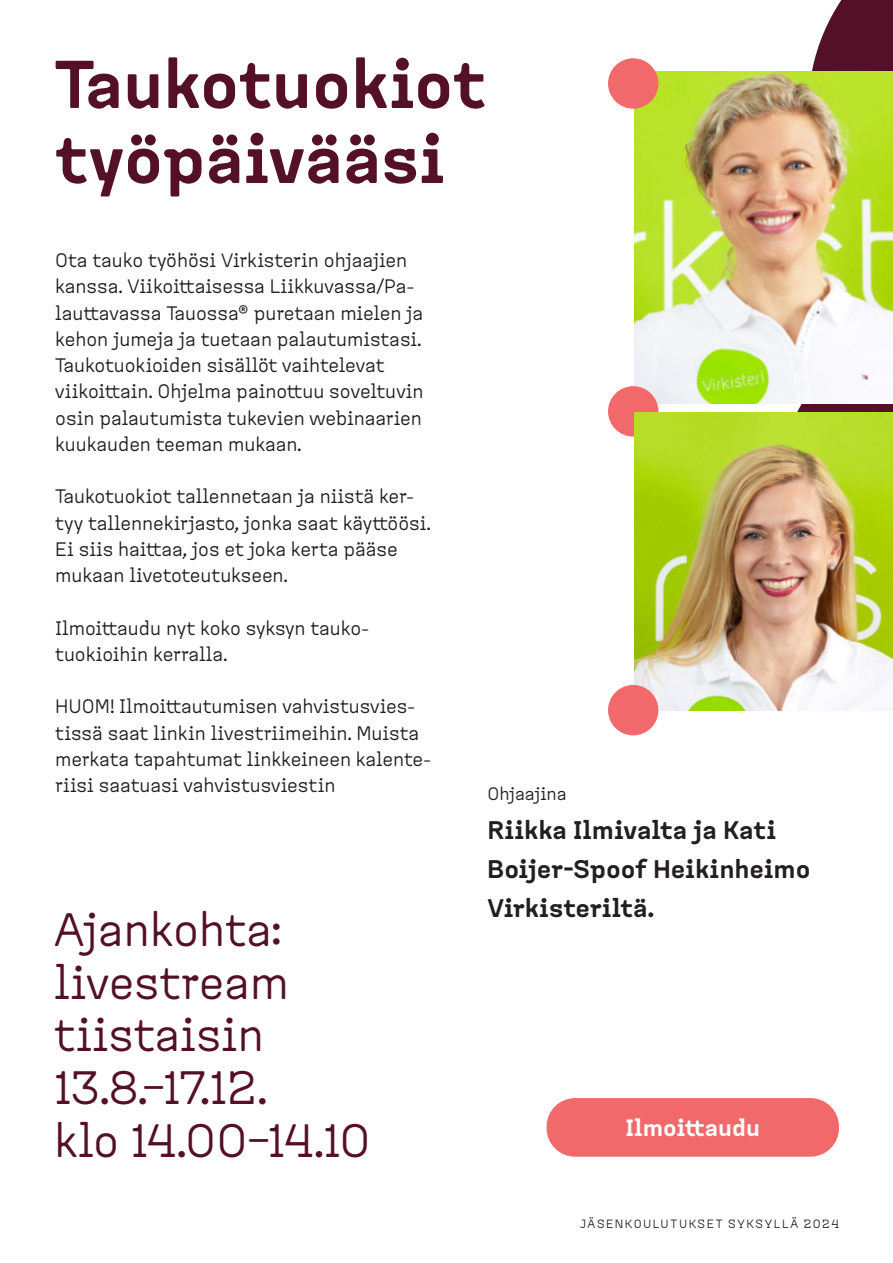
<style>
.page{position:relative;width:893px;height:1263px;background:#fff}
.page>*{position:absolute;margin:0;border:0;box-sizing:border-box;transform-origin:0 0}
.t1{font:700 67.5px/75px "Pro";color:#531027}
.t2{font:46.8px/52.7px "Pro";color:#531027}
.t3{font:700 25.5px/39px "Pro";letter-spacing:-.005em;color:#231f20}
.t4{font:700 23.55px "Pro";color:#fff}
.t5{font:19.5px/26.2px "Pro";color:#231f20}
.t6{font:18px "Pro";color:#231f20}
.t7{font:12px "Pro";letter-spacing:.125em;color:#231f20}
</style>
<div class="page">
<svg style="left:774px;top:404px;width:119px;height:9px"></svg>
<svg style="left:808px;top:0;width:85px;height:72px"></svg>
<img style="left:635px;top:72px;width:258px;height:332px">
<div style="left:608px;top:58px;width:50px;height:51px;background:#f2696b;border-radius:50%"></div>
<div style="left:608px;top:386px;width:50px;height:51px;background:#f2696b;border-radius:50%"></div>
<div style="left:547px;top:1098px;width:292px;height:59px;background:#f2696b;border-radius:29px"></div>
<img style="left:635px;top:413px;width:258px;height:297px">
<div style="left:608px;top:685px;width:50px;height:50px;background:#f2696b;border-radius:50%"></div>
<h1 class="t1" style="left:54px;top:48px;width:434px">Taukotuokiot työpäivääsi</h1>
<p class="t5" style="left:55px;top:247px;width:370px">Ota tauko työhösi Virkisterin ohjaajien kanssa. Viikoittaisessa Liikkuvassa/Pa&shy;lauttavassa Tauossa® puretaan mielen ja kehon jumeja ja tuetaan palautumistasi.<br>Taukotuokioiden sisällöt vaihtelevat viikoittain. Ohjelma painottuu soveltuvin osin palautumista tukevien webinaarien kuukauden teeman mukaan.</p>
<p class="t5" style="left:55px;top:483px;width:377px">Taukotuokiot tallennetaan ja niistä ker&shy;tyy tallennekirjasto, jonka saat käyttöösi.<br>Ei siis haittaa, jos et joka kerta pääse mukaan livetoteutukseen.</p>
<p class="t5" style="left:55px;top:615px;width:315px">Ilmoittaudu nyt koko syksyn tauko&shy;tuokioihin kerralla.</p>
<p class="t5" style="left:55px;top:693px;width:377px">HUOM! Ilmoittautumisen vahvistusvies&shy;tissä saat linkin livestriimeihin. Muista merkata tapahtumat linkkeineen kalente&shy;riisi saatuasi vahvistusviestin</p>
<h2 class="t2" style="left:54px;top:903px;width:318px">Ajankohta: livestream tiistaisin<br>13.8.–17.12.<br>klo 14.00–14.10</h2>
<p class="t6" style="left:487px;top:782px;width:81px">Ohjaajina</p>
<h3 class="t3" style="left:487px;top:811px;width:324px">Riikka Ilmivalta ja Kati<br>Boijer-Spoof Heikinheimo<br>Virkisteriltä.</h3>
<p class="t4" style="left:625px;top:1113px;width:136px">Ilmoittaudu</p>
<p class="t7" style="left:580px;top:1216px;width:260px">JÄSENKOULUTUKSET SYKSYLLÄ 2024</p>
</div>
